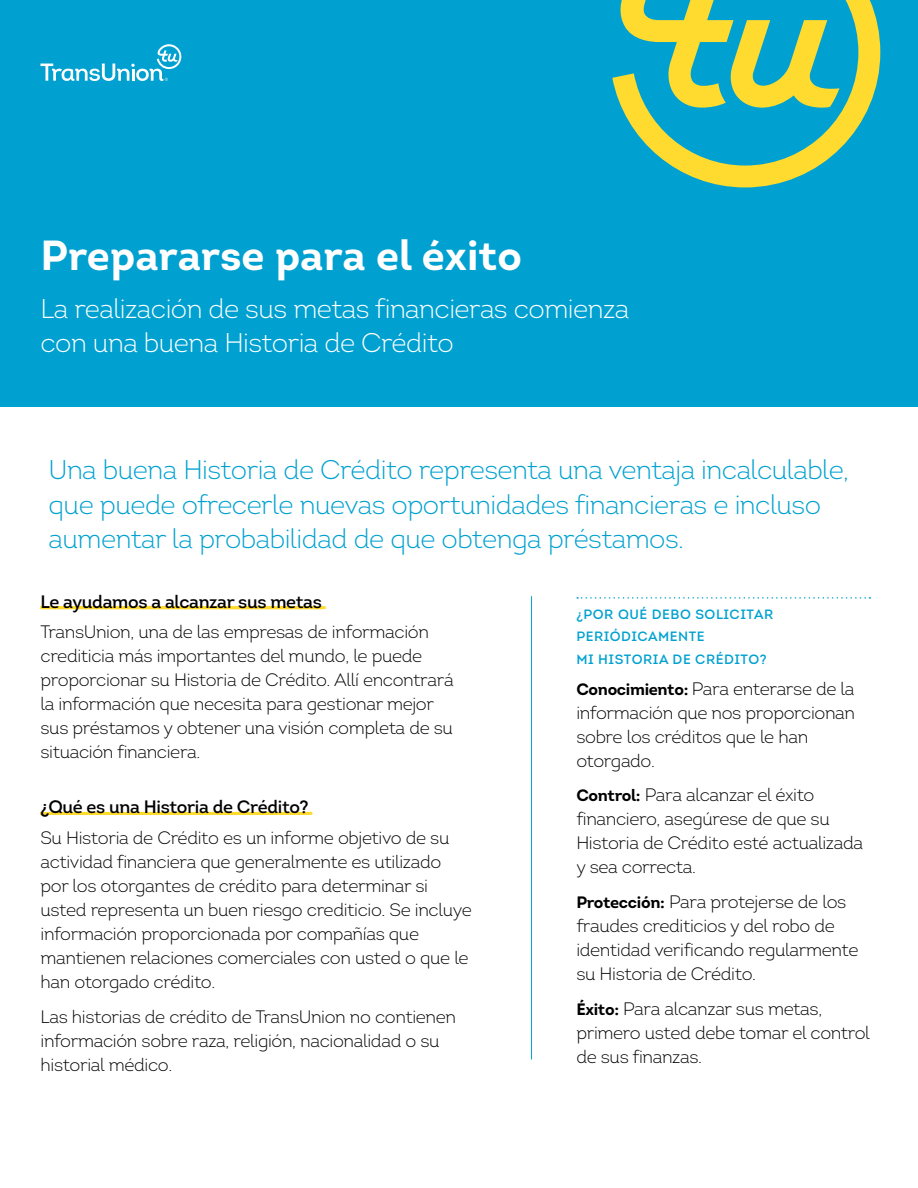
<style>
.page{position:relative;width:918px;height:1188px;background:#fff}
.page>*{position:absolute;margin:0;border:0;box-sizing:border-box;transform-origin:0 0}
._28_33_Headline_Whit{font:700 42px "Intro";color:#fff}
._18_23_Introductory{font:300 27px/34.5px "Intro";letter-spacing:-.02em;color:#00a1d0}
._18_23_Introductory-2{font:300 27px/34.5px "Intro";letter-spacing:-.02em;color:#fff}
._12_16_Body_Black{font:300 18px/24px "Intro";letter-spacing:-.02em;color:#000}
._12_16_Body_Header_B{font:600 18px "Intro";letter-spacing:-.02em;color:#000}
._9_15_Bulleted_List{font:13.5px/22.5px "Intro Semi Bold Caps";letter-spacing:.04em;color:#00a1d0}
.s1{font-weight:700;font-size:16.5px}
</style>
<div class="page">
<div style="left:0;top:0;width:918px;height:406px;background:#00a1d0"></div>
<hr style="left:40px;top:606px;width:286px;height:3px;background:#ffda2f">
<hr style="left:40px;top:812px;width:272px;height:3px;background:#ffda2f">
<svg style="left:577px;top:597px;width:293px;height:2px"></svg>
<hr style="left:531px;top:596px;width:1px;height:463px;background:#00a1d0">
<svg style="left:612px;top:0;width:268px;height:187px"></svg>
<svg style="left:729px;top:20px;width:110px;height:88px"></svg>
<svg style="left:40px;top:44px;width:141px;height:37px"></svg>
<p class="_28_33_Headline_Whit" style="left:40px;top:228px;width:483px">Prepararse para el éxito</p>
<p class="_18_23_Introductory-2" style="left:40px;top:291px;width:590px">La realización de sus metas financieras comienza con una buena Historia de Crédito</p>
<p class="_18_23_Introductory" style="left:49px;top:453px;width:802px">Una buena Historia de Crédito representa una ventaja incalculable, que puede ofrecerle nuevas oportunidades financieras e incluso aumentar la probabilidad de que obtenga préstamos.</p>
<p class="_12_16_Body_Header_B" style="left:40px;top:590px;width:283px">Le ayudamos a alcanzar sus metas</p>
<p class="_12_16_Body_Black" style="left:40px;top:620px;width:415px">TransUnion, una de las empresas de información crediticia más importantes del mundo, le puede proporcionar su Historia de Crédito. Allí encontrará la información que necesita para gestionar mejor sus préstamos y obtener una visión completa de su situación financiera.</p>
<p class="_12_16_Body_Header_B" style="left:40px;top:796px;width:270px">¿Qué es una Historia de Crédito?</p>
<p class="_12_16_Body_Black" style="left:40px;top:826px;width:433px">Su Historia de Crédito es un informe objetivo de su actividad financiera que generalmente es utilizado por los otorgantes de crédito para determinar si usted representa un buen riesgo crediticio. Se incluye información proporcionada por compañías que mantienen relaciones comerciales con usted o que le han otorgado crédito.</p>
<p class="_12_16_Body_Black" style="left:40px;top:1005px;width:417px">Las historias de crédito de TransUnion no contienen información sobre raza, religión, nacionalidad o su historial médico.</p>
<p class="_9_15_Bulleted_List" style="left:576px;top:603px;width:198px">¿POR QUÉ DEBO SOLICITAR<br>PERIÓDICAMENTE<br>MI HISTORIA DE CRÉDITO?</p>
<p class="_12_16_Body_Black" style="left:576px;top:676px;width:280px"><span class="s1">Conocimiento:</span> Para enterarse de la información que nos proporcionan sobre los créditos que le han otorgado.</p>
<p class="_12_16_Body_Black" style="left:576px;top:783px;width:288px"><span class="s1">Control:</span> Para alcanzar el éxito financiero, asegúrese de que su<br>Historia de Crédito esté actualizada y sea correcta.</p>
<p class="_12_16_Body_Black" style="left:576px;top:890px;width:284px"><span class="s1">Protección:</span> Para protejerse de los fraudes crediticios y del robo de identidad verificando regularmente su Historia de Crédito.</p>
<p class="_12_16_Body_Black" style="left:576px;top:997px;width:295px"><span class="s1">Éxito:</span> Para alcanzar sus metas, primero usted debe tomar el control de sus finanzas.</p>
</div>
